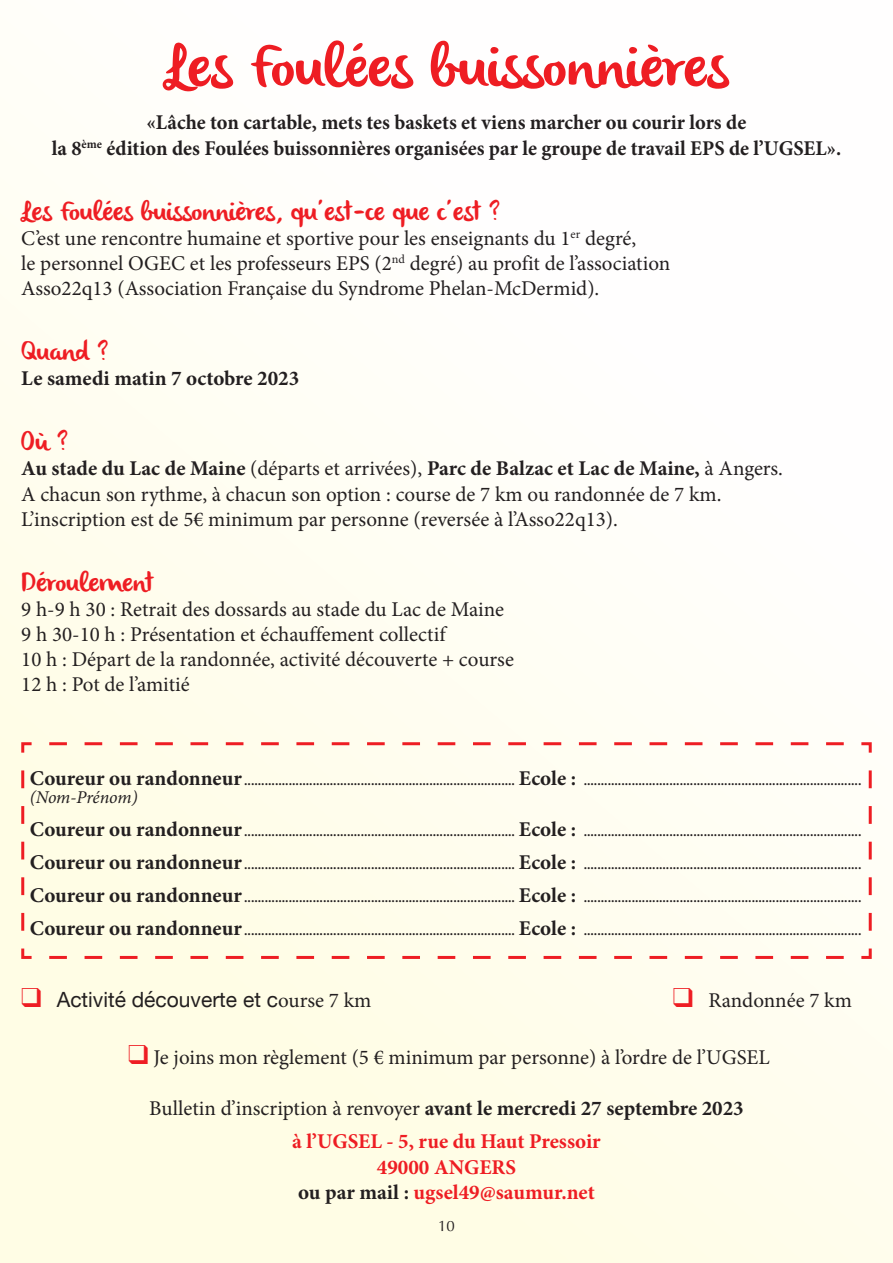
<style>
.page{position:relative;width:893px;height:1263px;background:#fff}
.page>*{position:absolute;margin:0;border:0;box-sizing:border-box;transform-origin:0 0}
.t1{font:60px "olivier";color:#ee1d23}
.t2{font:27px "olivier";color:#ee1d23}
.t3{font:21px/25.2px "Minion Pro";color:#231f20}
.t4{font:700 21px/25.5px "Minion Pro";color:#231f20;text-align:center}
.t5{font:700 21px/25.2px "Minion Pro";color:#ee1d23;text-align:center}
.t6{font:21px "Helvetica Neue";color:#231f20}
.t7{font:italic 18px "Minion Pro";letter-spacing:-.01em;color:#231f20}
.t8{font:15px "Optima";color:#231f20}
.t9{font:700 13.5px "Minion Pro";color:#231f20}
.s1{font-weight:700}
.s2{font-size:21px}
.s3{color:#ee1d23}
.s4{font-family:"Minion Pro"}
.s5{font-weight:700;color:#ee1d23}
.s6{color:#231f20}
</style>
<div class="page">
<div style="left:0;top:0;width:893px;height:1263px;background:linear-gradient(to right,#fffded,#fffefa)"></div>
<svg style="left:20px;top:741px;width:853px;height:219px"></svg>
<h1 class="t1" style="left:164px;top:32px;width:566px">Les Foulées buissonnières</h1>
<h3 class="t4" style="left:52px;top:110px;width:791px">«Lâche ton cartable, mets tes baskets et viens marcher ou courir lors de<br>la 8<sup>ème</sup> édition des Foulées buissonnières organisées par le groupe de travail EPS de l’UGSEL».</h3>
<h2 class="t2" style="left:21px;top:195px;width:480px">Les Foulées buissonnières, qu’est-ce que c’est ?</h2>
<h3 class="t3" style="left:21px;top:226px;width:650px">C’est une rencontre humaine et sportive pour les enseignants du 1<sup>er</sup> degré,<br>le personnel OGEC et les professeurs EPS (2<sup>nd</sup> degré) au profit de l’association<br>Asso22q13 (Association Française du Syndrome Phelan-McDermid).</h3>
<h2 class="t2" style="left:21px;top:336px;width:89px">Quand ?</h2>
<h3 class="t4" style="left:21px;top:366px;width:279px">Le samedi matin 7 octobre 2023</h3>
<h2 class="t2" style="left:21px;top:426px;width:48px">Où ?</h2>
<h3 class="t3" style="left:21px;top:456px;width:763px"><span class="s1">Au stade du Lac de Maine</span> (départs et arrivées), <span class="s1">Parc de Balzac et Lac de Maine,</span> à Angers.<br>A chacun son rythme, à chacun son option : course de 7 km ou randonnée de 7 km.<br>L’inscription est de 5€ minimum par personne (reversée à l’Asso22q13).</h3>
<h2 class="t2" style="left:21px;top:566px;width:134px">Déroulement</h2>
<h3 class="t3" style="left:21px;top:596px;width:494px">9 h-9 h 30 : Retrait des dossards au stade du Lac de Maine 9 h 30-10 h : Présentation et échauffement collectif<br>10 h : Départ de la randonnée, activité découverte + course 12 h : Pot de l’amitié</h3>
<p class="t9" style="left:30px;top:771px;width:833px"><span class="s2">Coureur ou randonneur</span> ............................................................................... <span class="s2">Ecole :</span> .................................................................................</p>
<h3 class="t7" style="left:30px;top:785px;width:109px">(Nom-Prénom)</h3>
<p class="t9" style="left:30px;top:822px;width:833px"><span class="s2">Coureur ou randonneur</span> ............................................................................... <span class="s2">Ecole :</span> .................................................................................</p>
<p class="t9" style="left:30px;top:855px;width:833px"><span class="s2">Coureur ou randonneur</span> ............................................................................... <span class="s2">Ecole :</span> .................................................................................</p>
<p class="t9" style="left:30px;top:888px;width:833px"><span class="s2">Coureur ou randonneur</span> ............................................................................... <span class="s2">Ecole :</span> .................................................................................</p>
<p class="t9" style="left:30px;top:921px;width:833px"><span class="s2">Coureur ou randonneur</span> ............................................................................... <span class="s2">Ecole :</span> .................................................................................</p>
<h3 class="t6" style="left:21px;top:984px;width:352px"><span class="s3">❑</span> Activité découverte et c<span class="s4">ourse 7 km</span></h3>
<h3 class="t3" style="left:673px;top:987px;width:181px"><span class="s3">❑</span> Randonnée 7 km</h3>
<h3 class="t3" style="left:128px;top:1045px;width:643px"><span class="s3">❑</span> Je joins mon règlement (5 € minimum par personne) à l’ordre de l’UGSEL</h3>
<h3 class="t3" style="left:149px;top:1091px;width:596px;line-height:33.8px;text-align:center">Bulletin d’inscription à renvoyer <span class="s1">avant le mercredi 27 septembre 2023 </span><span class="s5">à l’UGSEL - 5, rue du Haut Pressoir</span></h3>
<h3 class="t5" style="left:298px;top:1154px;width:298px">49000 ANGERS<br><span class="s6">ou par mail :</span> ugsel49@saumur.net</h3>
<p class="t8" style="left:438px;top:1217px;width:18px">10</p>
</div>
